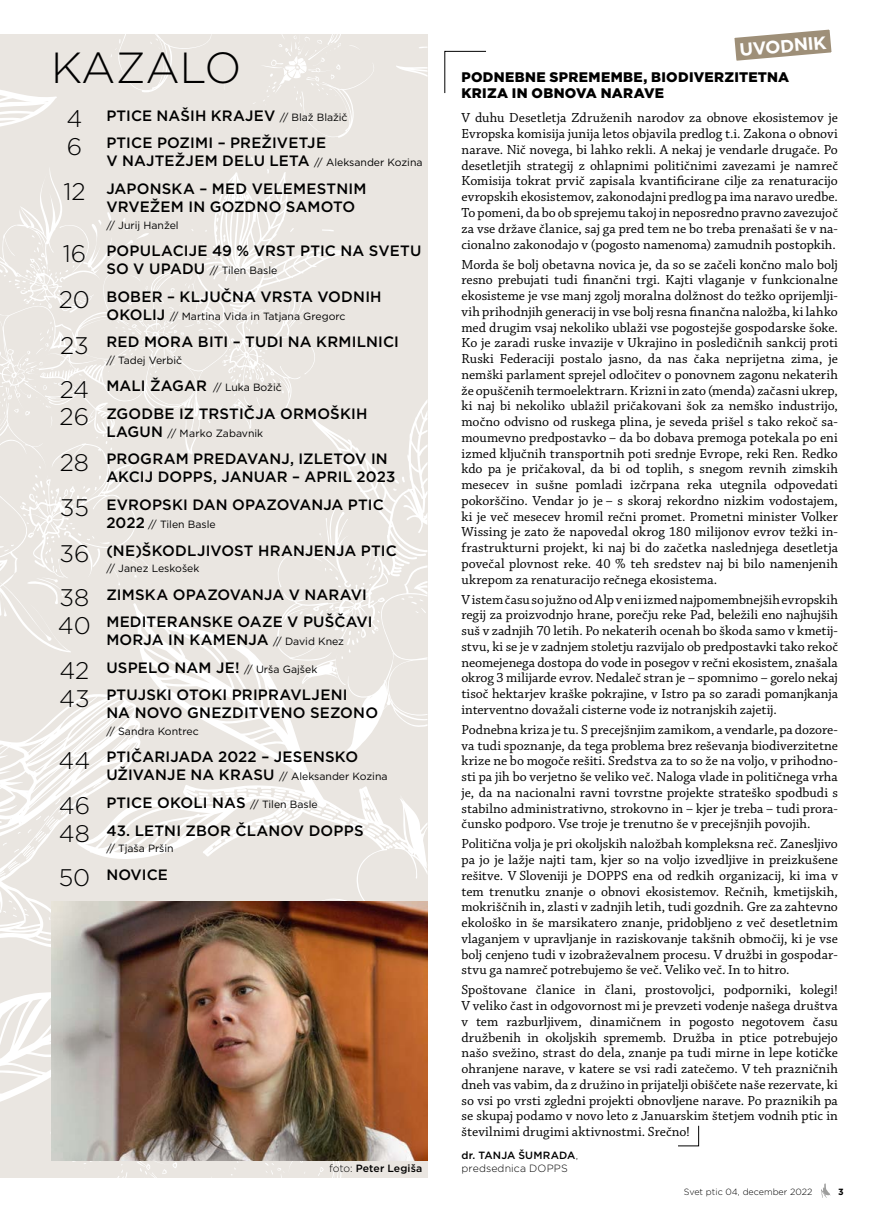
<style>
.page{position:relative;width:872px;height:1212px;background:#fff}
.page>*{position:absolute;margin:0;border:0;box-sizing:border-box;transform-origin:0 0}
.t1{font:300 43.5px "Gotham";color:#000}
.t2{font:700 18px "Gotham";color:#fff}
.t3{font:500 15px/27.6px "Gotham";letter-spacing:.01em;color:#000}
.t4{font:13.8px/15.8px "Chaparral Pro";color:#000;text-align:justify}
.t5{font:900 13.8px/15.8px "Gotham";letter-spacing:.02em;color:#000}
.t6{font:10.5px "Gotham";color:#000}
.t7{font:500 10.5px "Gotham";letter-spacing:.015em;color:#000}
.t8{font:300 10.5px "Gotham";letter-spacing:.015em;color:#000}
.t9{font:300 9px "Gotham";color:#000}
.t10{font:700 9px "Gotham";color:#000}
.s1{font-weight:300;font-size:24px}
.s2{font-weight:400;font-size:10.5px}
.s3{font-weight:500;font-size:15px}
.s4{font-weight:300}
</style>
<div class="page">
<svg style="left:0;top:34px;width:427px;height:1144px;background:#ece8e4"></svg>
<svg style="left:734px;top:29px;width:98px;height:32px"></svg>
<svg style="left:444px;top:51px;width:42px;height:43px"></svg>
<svg style="left:678px;top:1125px;width:21px;height:21px"></svg>
<img style="left:51px;top:901px;width:376px;height:260px">
<svg style="left:821px;top:1183px;width:9px;height:15px"></svg>
<h1 class="t1" style="left:51px;top:40px;width:192px">KAZALO</h1>
<p class="t3" style="left:67px;top:102px;width:282px"><span class="s1">4</span> PTICE NAŠIH KRAJEV <span class="s2">// Blaž Blažič<br></span><span class="s1">6</span> PTICE POZIMI – PREŽIVETJE</p>
<p class="t3" style="left:63px;top:147px;width:361px;text-indent:43px">V NAJTEŽJEM DELU LETA <span class="s2">// Aleksander Kozina<br></span><span class="s1">12</span> JAPONSKA – MED VELEMESTNIM</p>
<p class="t3" style="left:106px;top:193px;width:250px">VRVEŽEM IN GOZDNO SAMOTO</p>
<p class="t6" style="left:106px;top:218px;width:74px">// Jurij Hanžel</p>
<p class="t3" style="left:63px;top:237px;width:360px"><span class="s1">16</span> POPULACIJE 49 % VRST PTIC NA SVETU</p>
<p class="t6" style="left:106px;top:264px;width:173px"><span class="s3">SO V UPADU</span> // Tilen Basle</p>
<p class="t3" style="left:59px;top:282px;width:324px"><span class="s1">20</span> BOBER – KLJUČNA VRSTA VODNIH</p>
<p class="t6" style="left:106px;top:309px;width:241px"><span class="s3">OKOLIJ</span> // Martina Vida in Tatjana Gregorc</p>
<p class="t3" style="left:60px;top:328px;width:340px"><span class="s1">23</span> RED MORA BITI – TUDI NA KRMILNICI</p>
<p class="t6" style="left:106px;top:353px;width:77px">// Tadej Verbič</p>
<p class="t6" style="left:60px;top:381px;width:224px"><span class="s1">24</span> <span class="s3">MALI ŽAGAR</span> // Luka Božič</p>
<p class="t3" style="left:60px;top:400px;width:309px"><span class="s1">26</span> ZGODBE IZ TRSTIČJA ORMOŠKIH</p>
<p class="t6" style="left:106px;top:426px;width:158px"><span class="s3">LAGUN</span> // Marko Zabavnik</p>
<p class="t3" style="left:106px;top:450px;width:290px;line-height:18px;text-indent:-47px"><span class="s1">28</span> PROGRAM PREDAVANJ, IZLETOV IN<br>AKCIJ DOPPS, JANUAR – APRIL 2023</p>
<p class="t3" style="left:60px;top:491px;width:325px"><span class="s1">35</span> EVROPSKI DAN OPAZOVANJA PTIC</p>
<p class="t6" style="left:106px;top:518px;width:111px"><span class="s3">2022</span> // Tilen Basle</p>
<p class="t3" style="left:59px;top:536px;width:339px"><span class="s1">36</span> (NE)ŠKODLJIVOST HRANJENJA PTIC</p>
<p class="t6" style="left:106px;top:562px;width:95px">// Janez Leskošek</p>
<p class="t3" style="left:58px;top:580px;width:316px"><span class="s1">38</span> ZIMSKA OPAZOVANJA V NARAVI<br><span class="s1">40</span> MEDITERANSKE OAZE V PUŠČAVI</p>
<p class="t3" style="left:59px;top:626px;width:290px;text-indent:47px">MORJA IN KAMENJA <span class="s2">// David Knez<br></span><span class="s1">42</span> USPELO NAM JE! <span class="s2">// Urša Gajšek<br></span><span class="s1">43</span> PTUJSKI OTOKI PRIPRAVLJENI</p>
<p class="t3" style="left:106px;top:699px;width:273px">NA NOVO GNEZDITVENO SEZONO</p>
<p class="t6" style="left:106px;top:724px;width:94px">// Sandra Kontrec</p>
<p class="t3" style="left:58px;top:743px;width:301px"><span class="s1">44</span> PTIČARIJADA 2022 – JESENSKO</p>
<p class="t6" style="left:106px;top:770px;width:283px"><span class="s3">UŽIVANJE NA KRASU</span> // Aleksander Kozina</p>
<p class="t3" style="left:59px;top:789px;width:306px"><span class="s1">46</span> PTICE OKOLI NAS <span class="s2">// Tilen Basle<br></span><span class="s1">48</span> 43. LETNI ZBOR ČLANOV DOPPS</p>
<p class="t6" style="left:106px;top:842px;width:69px">// Tjaša Pršin</p>
<p class="t3" style="left:59px;top:860px;width:111px"><span class="s1">50</span> NOVICE</p>
<h2 class="t2" style="left:738px;top:38px;width:88px;rotate:-5deg">UVODNIK</h2>
<p class="t5" style="left:461px;top:69px;width:329px">PODNEBNE SPREMEMBE, BIODIVERZITETNA<br>KRIZA IN OBNOVA NARAVE</p>
<p class="t4" style="left:461px;top:111px;width:378px">V duhu Desetletja Združenih narodov za obnove ekosistemov je Evropska komisija junija letos objavila predlog t.i. Zakona o obnovi narave. Nič novega, bi lahko rekli. A nekaj je vendarle drugače. Po desetletjih strategij z ohlapnimi političnimi zavezami je namreč Komisija tokrat prvič zapisala kvantificirane cilje za renaturacijo evropskih ekosistemov, zakonodajni predlog pa ima naravo uredbe.<br>To pomeni, da bo ob sprejemu takoj in neposredno pravno zavezujoč za vse države članice, saj ga pred tem ne bo treba prenašati še v na&shy;cionalno zakonodajo v (pogosto namenoma) zamudnih postopkih.</p>
<p class="t4" style="left:461px;top:257px;width:378px">Morda še bolj obetavna novica je, da so se začeli končno malo bolj resno prebujati tudi finančni trgi. Kajti vlaganje v funkcionalne ekosisteme je vse manj zgolj moralna dolžnost do težko oprijemlji&shy;vih prihodnjih generacij in vse bolj resna finančna naložba, ki lahko med drugim vsaj nekoliko ublaži vse pogostejše gospodarske šoke.<br>Ko je zaradi ruske invazije v Ukrajino in posledičnih sankcij proti Ruski Federaciji postalo jasno, da nas čaka neprijetna zima, je nemški parlament sprejel odločitev o ponovnem zagonu nekaterih že opuščenih termoelektrarn. Krizni in zato (menda) začasni ukrep, ki naj bi nekoliko ublažil pričakovani šok za nemško industrijo, močno odvisno od ruskega plina, je seveda prišel s tako rekoč sa&shy;moumevno predpostavko – da bo dobava premoga potekala po eni izmed ključnih transportnih poti srednje Evrope, reki Ren. Redko kdo pa je pričakoval, da bi od toplih, s snegom revnih zimskih mesecev in sušne pomladi izčrpana reka utegnila odpovedati pokorščino. Vendar jo je – s skoraj rekordno nizkim vodostajem, ki je več mesecev hromil rečni promet. Prometni minister Volker Wissing je zato že napovedal okrog 180 milijonov evrov težki in&shy;frastrukturni projekt, ki naj bi do začetka naslednjega desetletja povečal plovnost reke. 40 % teh sredstev naj bi bilo namenjenih ukrepom za renaturacijo rečnega ekosistema.</p>
<p class="t4" style="left:461px;top:592px;width:378px">V istem času so južno od Alp v eni izmed najpomembnejših evropskih regij za proizvodnjo hrane, porečju reke Pad, beležili eno najhujših suš v zadnjih 70 letih. Po nekaterih ocenah bo škoda samo v kmetij&shy;stvu, ki se je v zadnjem stoletju razvijalo ob predpostavki tako rekoč neomejenega dostopa do vode in posegov v rečni ekosistem, znašala okrog 3 milijarde evrov. Nedaleč stran je – spomnimo – gorelo nekaj tisoč hektarjev kraške pokrajine, v Istro pa so zaradi pomanjkanja interventno dovažali cisterne vode iz notranjskih zajetij.</p>
<p class="t4" style="left:461px;top:722px;width:378px">Podnebna kriza je tu. S precejšnjim zamikom, a vendarle, pa dozore&shy;va tudi spoznanje, da tega problema brez reševanja biodiverzitetne krize ne bo mogoče rešiti. Sredstva za to so že na voljo, v prihodno&shy;sti pa jih bo verjetno še veliko več. Naloga vlade in političnega vrha je, da na nacionalni ravni tovrstne projekte strateško spodbudi s stabilno administrativno, strokovno in – kjer je treba – tudi prora&shy;čunsko podporo. Vse troje je trenutno še v precejšnjih povojih.</p>
<p class="t4" style="left:461px;top:837px;width:378px">Politična volja je pri okoljskih naložbah kompleksna reč. Zanesljivo pa jo je lažje najti tam, kjer so na voljo izvedljive in preizkušene rešitve. V Sloveniji je DOPPS ena od redkih organizacij, ki ima v tem trenutku znanje o obnovi ekosistemov. Rečnih, kmetijskih, mokriščnih in, zlasti v zadnjih letih, tudi gozdnih. Gre za zahtevno ekološko in še marsikatero znanje, pridobljeno z več desetletnim vlaganjem v upravljanje in raziskovanje takšnih območij, ki je vse bolj cenjeno tudi v izobraževalnem procesu. V družbi in gospodar&shy;stvu ga namreč potrebujemo še več. Veliko več. In to hitro.</p>
<p class="t4" style="left:461px;top:983px;width:378px">Spoštovane članice in člani, prostovoljci, podporniki, kolegi!<br>V veliko čast in odgovornost mi je prevzeti vodenje našega društva v tem razburljivem, dinamičnem in pogosto negotovem času družbenih in okoljskih sprememb. Družba in ptice potrebujejo našo svežino, strast do dela, znanje pa tudi mirne in lepe kotičke ohranjene narave, v katere se vsi radi zatečemo. V teh prazničnih dneh vas vabim, da z družino in prijatelji obiščete naše rezervate, ki so vsi po vrsti zgledni projekti obnovljene narave. Po praznikih pa se skupaj podamo v novo leto z Januarskim štetjem vodnih ptic in številnimi drugimi aktivnostmi. Srečno!</p>
<p class="t7" style="left:461px;top:1149px;width:118px">dr. TANJA ŠUMRADA<span class="s4">,</span></p>
<p class="t7" style="left:329px;top:1161px;width:95px"><span class="s4">foto:</span> Peter Legiša</p>
<p class="t8" style="left:461px;top:1161px;width:108px">predsednica DOPPS</p>
<p class="t9" style="left:684px;top:1185px;width:130px">Svet ptic 04, december 2022</p>
<p class="t10" style="left:838px;top:1185px;width:7px">3</p>
</div>
